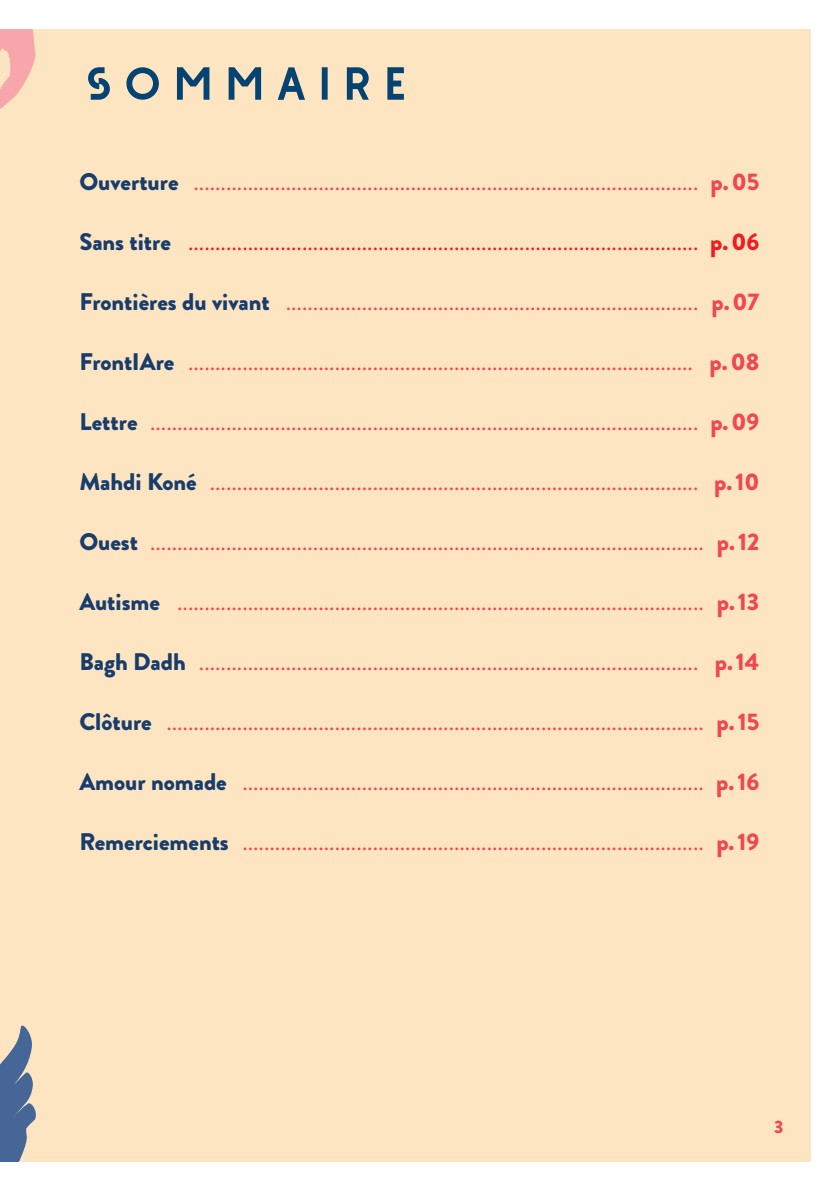
<style>
.page{position:relative;width:840px;height:1191px;background:#fff}
.page>*{position:absolute;margin:0;border:0;box-sizing:border-box;transform-origin:0 0}
.t1{font:50px "Grotesk";color:#044372}
.t2{font:24px "Brandon Grotesque";color:#ef4850}
.t3{font:24px "Brandon Grotesque";color:#ee1d23}
.t4{font:900 18px "Brandon Grotesque";color:#ef4850}
.s1{font-weight:900;color:#183d6c}
.s2{font-weight:900}
</style>
<div class="page">
<div style="left:0;top:0;width:839px;height:1191px;background:#fee5c1"></div>
<svg style="left:0;top:28px;width:135px;height:81px"></svg>
<svg style="left:0;top:1025px;width:36px;height:137px"></svg>
<div style="left:0;top:0;width:839px;height:28px;background:#fff"></div>
<div style="left:811px;top:0;width:28px;height:1191px;background:#fff"></div>
<div style="left:0;top:1162px;width:839px;height:29px;background:#fff"></div>
<h1 class="t1" style="left:79px;top:61px;width:335px">SOMMAIRE</h1>
<p class="t2" style="left:79px;top:165px;width:681px"><span class="s1">Ouverture</span> ............................................................................................. <span class="s2">p.05</span></p>
<p class="t3" style="left:79px;top:225px;width:681px"><span class="s1">Sans titre</span> .............................................................................................. <span class="s2">p.06</span></p>
<p class="t2" style="left:79px;top:285px;width:681px"><span class="s1">Frontières du vivant</span> ............................................................................ <span class="s2">p.07</span></p>
<p class="t2" style="left:79px;top:345px;width:681px"><span class="s1">FrontIAre</span> ............................................................................................. <span class="s2">p.08</span></p>
<p class="t2" style="left:79px;top:405px;width:681px"><span class="s1">Lettre</span> ..................................................................................................... <span class="s2">p.09</span></p>
<p class="t2" style="left:79px;top:465px;width:681px"><span class="s1">Mahdi Koné</span> .......................................................................................... <span class="s2">p.10</span></p>
<p class="t2" style="left:79px;top:525px;width:681px"><span class="s1">Ouest</span> ...................................................................................................... <span class="s2">p.12</span></p>
<p class="t2" style="left:79px;top:585px;width:681px"><span class="s1">Autisme</span> ................................................................................................. <span class="s2">p.13</span></p>
<p class="t2" style="left:79px;top:645px;width:681px"><span class="s1">Bagh Dadh</span> ............................................................................................ <span class="s2">p.14</span></p>
<p class="t2" style="left:79px;top:705px;width:681px"><span class="s1">Clôture</span> ................................................................................................... <span class="s2">p.15</span></p>
<p class="t2" style="left:79px;top:765px;width:681px"><span class="s1">Amour nomade</span> ..................................................................................... <span class="s2">p.16</span></p>
<p class="t2" style="left:79px;top:825px;width:681px"><span class="s1">Remerciements</span> ..................................................................................... <span class="s2">p.19</span></p>
<p class="t4" style="left:773px;top:1114px;width:11px">3</p>
</div>
